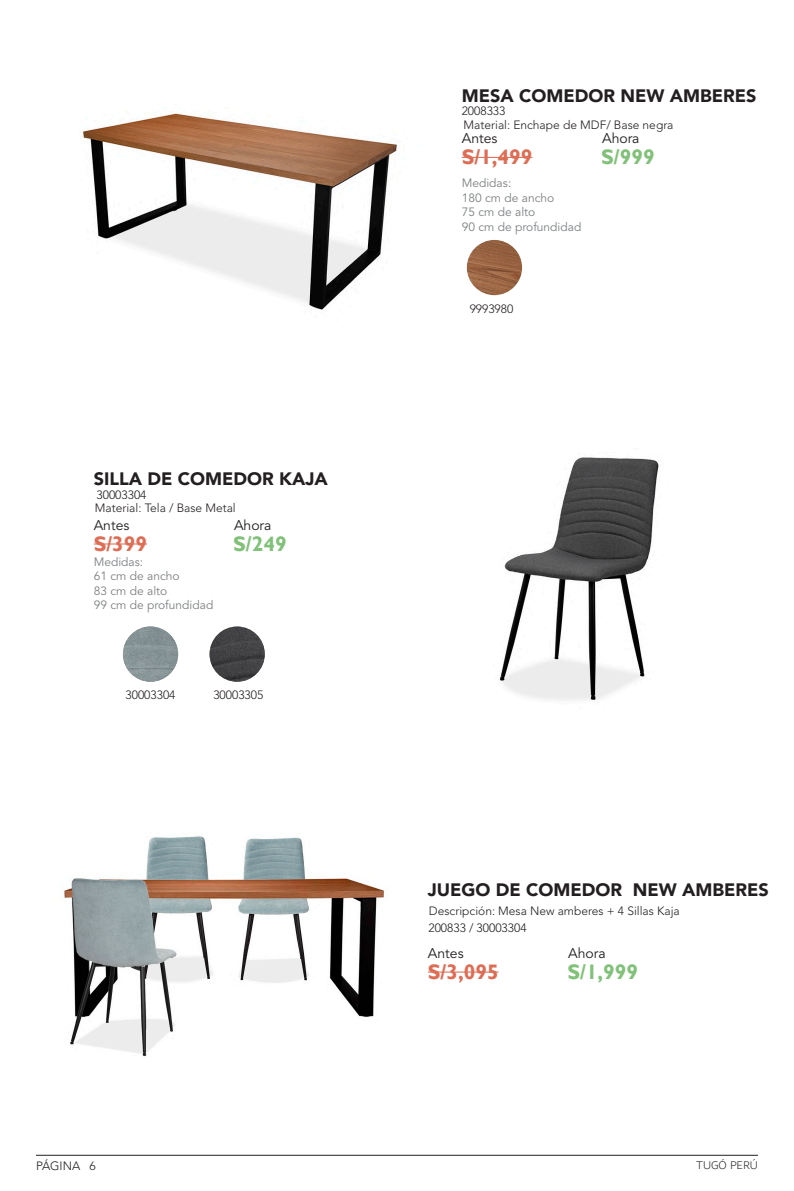
<style>
.page{position:relative;width:794px;height:1191px;background:#fff}
.page>*{position:absolute;margin:0;border:0;box-sizing:border-box;transform-origin:0 0}
.t1{font:700 21px "Gill Sans";color:#dd6e55}
.t2{font:700 21px "Gill Sans";color:#81c179}
.t3{font:900 18px "Avenir";color:#231f20}
.t4{font:14px "Avenir";color:#231f20}
.t5{font:300 12px "Avenir";color:#231f20}
.t6{font:12px "Avenir";color:#7e8083}
.t7{font:300 12px "Dubai";color:#231f20}
</style>
<div class="page">
<hr style="left:36px;top:1155px;width:722px;height:1px;background:#231f20">
<img style="left:209px;top:626px;width:56px;height:55px;border-radius:28px">
<hr style="left:462px;top:157px;width:70px;height:1px;background:#dd6e55">
<hr style="left:428px;top:971px;width:70px;height:1px;background:#dd6e55">
<hr style="left:94px;top:543px;width:53px;height:1px;background:#dd6e55">
<img style="left:467px;top:240px;width:55px;height:55px;border-radius:28px">
<img style="left:123px;top:626px;width:55px;height:55px;border-radius:28px">
<img style="left:83px;top:113px;width:314px;height:197px">
<img style="left:499px;top:457px;width:160px;height:243px">
<img style="left:64px;top:836px;width:320px;height:221px">
<p class="t3" style="left:462px;top:80px;width:296px">MESA COMEDOR NEW AMBERES</p>
<p class="t5" style="left:462px;top:102px;width:45px">2008333</p>
<p class="t5" style="left:463px;top:116px;width:211px">Material: Enchape de MDF/ Base negra</p>
<p class="t4" style="left:602px;top:128px;width:39px">Ahora</p>
<p class="t4" style="left:462px;top:128px;width:37px">Antes</p>
<p class="t3" style="left:94px;top:463px;width:235px">SILLA DE COMEDOR KAJA</p>
<p class="t5" style="left:97px;top:485px;width:51px">30003304</p>
<p class="t5" style="left:95px;top:499px;width:142px">Material: Tela / Base Metal</p>
<p class="t4" style="left:94px;top:515px;width:37px">Antes</p>
<p class="t1" style="left:94px;top:531px;width:55px">S/399</p>
<p class="t6" style="left:94px;top:553px;width:51px">Medidas:</p>
<p class="t6" style="left:94px;top:567px;width:87px">61 cm de ancho</p>
<p class="t6" style="left:94px;top:582px;width:75px">83 cm de alto</p>
<p class="t6" style="left:94px;top:596px;width:121px">99 cm de profundidad</p>
<p class="t4" style="left:234px;top:515px;width:39px">Ahora</p>
<p class="t2" style="left:233px;top:531px;width:55px">S/249</p>
<p class="t5" style="left:126px;top:686px;width:51px">30003304</p>
<p class="t5" style="left:213px;top:686px;width:51px">30003305</p>
<p class="t1" style="left:462px;top:145px;width:72px">S/1,499</p>
<p class="t6" style="left:462px;top:174px;width:51px">Medidas:</p>
<p class="t6" style="left:462px;top:189px;width:94px">180 cm de ancho</p>
<p class="t6" style="left:462px;top:203px;width:75px">75 cm de alto</p>
<p class="t6" style="left:462px;top:217px;width:121px">90 cm de profundidad</p>
<p class="t2" style="left:601px;top:145px;width:55px">S/999</p>
<p class="t5" style="left:470px;top:300px;width:45px">9993980</p>
<p class="t3" style="left:428px;top:874px;width:342px">JUEGO DE COMEDOR NEW AMBERES</p>
<p class="t5" style="left:429px;top:902px;width:252px">Descripción: Mesa New amberes + 4 Sillas Kaja</p>
<p class="t5" style="left:428px;top:919px;width:100px">200833 / 30003304</p>
<p class="t4" style="left:428px;top:943px;width:37px">Antes</p>
<p class="t1" style="left:428px;top:959px;width:72px">S/3,095</p>
<p class="t4" style="left:568px;top:943px;width:39px">Ahora</p>
<p class="t2" style="left:567px;top:959px;width:72px">S/1,999</p>
<p class="t5" style="left:36px;top:1156px;width:61px">PÁGINA 6</p>
<p class="t7" style="left:696px;top:1155px;width:63px">TUGÓ PERÚ</p>
</div>
